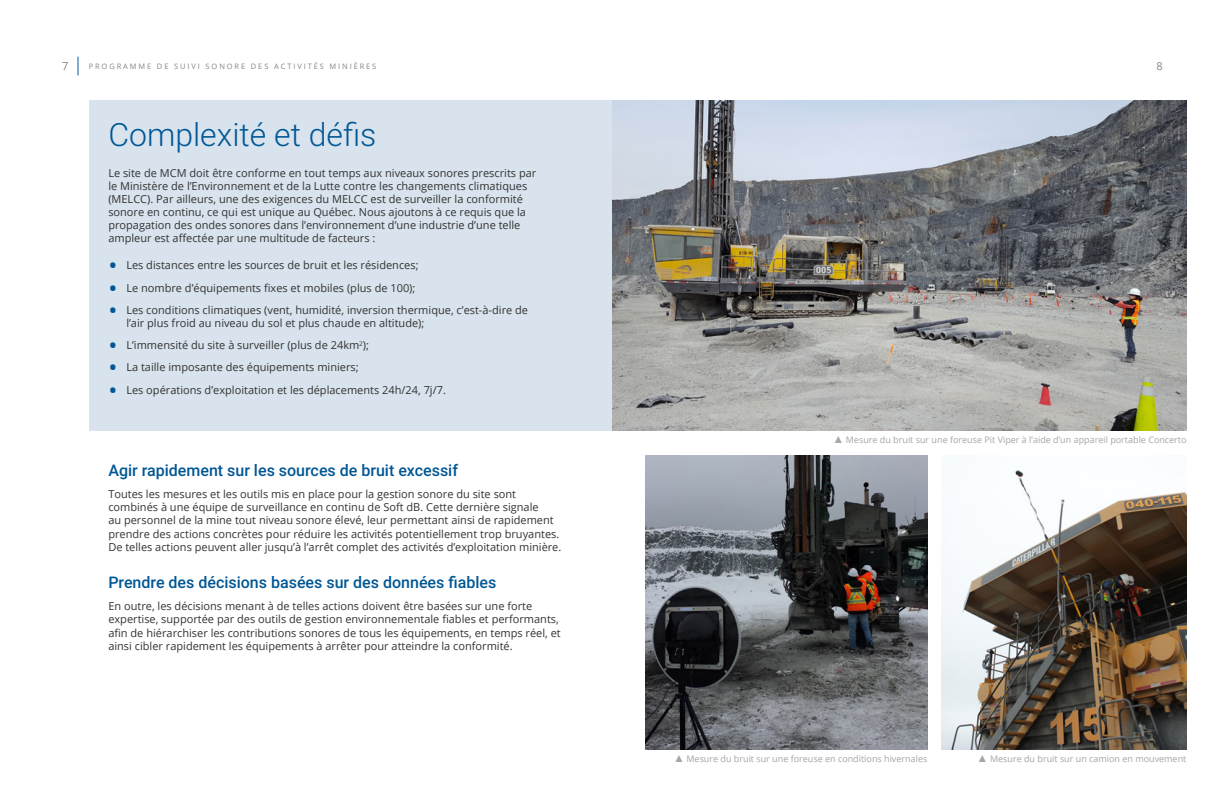
<style>
.page{position:relative;width:1224px;height:792px;background:#fff}
.page>*{position:absolute;margin:0;border:0;box-sizing:border-box;transform-origin:0 0}
.t1{font:300 32px "Roboto";color:#005795}
.t2{font:500 16px "Roboto";color:#005795}
.t3{font:11px/13.2px "Open Sans";color:#333332}
.t4{font:11px "Open Sans";color:#858584}
.t5{font:9px "Open Sans";color:#a7a5a5}
.t6{font:7.5px "Open Sans";letter-spacing:.25em;color:#858584}
.s1{font-size:24px;color:#005795}
.s2{font-family:"Arial";font-size:10px}
</style>
<div class="page">
<div style="left:89px;top:101px;width:523px;height:330px;background:#d8e3ed"></div>
<img style="left:612px;top:101px;width:575px;height:330px">
<svg style="left:78px;top:57px;width:1px;height:18px"></svg>
<img style="left:942px;top:470px;width:245px;height:280px">
<img style="left:645px;top:456px;width:282px;height:294px">
<p class="t4" style="left:62px;top:59px;width:8px">7</p>
<p class="t6" style="left:89px;top:61px;width:289px">PROGRAMME DE SUIVI SONORE DES ACTIVITÉS MINIÈRES</p>
<p class="t4" style="left:1156px;top:59px;width:8px">8</p>
<h1 class="t1" style="left:108px;top:113px;width:270px">Complexité et défis</h1>
<p class="t3" style="left:108px;top:167px;width:430px">Le site de MCM doit être conforme en tout temps aux niveaux sonores prescrits par le Ministère de l’Environnement et de la Lutte contre les changements climatiques (MELCC). Par ailleurs, une des exigences du MELCC est de surveiller la conformité sonore en continu, ce qui est unique au Québec. Nous ajoutons à ce requis que la propagation des ondes sonores dans l’environnement d’une industrie d’une telle ampleur est affectée par une multitude de facteurs :</p>
<p class="t3" style="left:108px;top:259px;width:312px"><span class="s1">•</span> Les distances entre les sources de bruit et les résidences;</p>
<p class="t3" style="left:108px;top:281px;width:309px"><span class="s1">•</span> Le nombre d’équipements fixes et mobiles (plus de 100);</p>
<p class="t3" style="left:126px;top:303px;width:403px;text-indent:-18px"><span class="s1">•</span> Les conditions climatiques (vent, humidité, inversion thermique, c’est-à-dire de l’air plus froid au niveau du sol et plus chaude en altitude);</p>
<p class="t3" style="left:108px;top:338px;width:262px"><span class="s1">•</span> L’immensité du site à surveiller (plus de 24km<sup>2</sup>);</p>
<p class="t3" style="left:108px;top:361px;width:252px"><span class="s1">•</span> La taille imposante des équipements miniers;</p>
<p class="t3" style="left:108px;top:383px;width:339px"><span class="s1">•</span> Les opérations d’exploitation et les déplacements 24h/24, 7j/7.</p>
<h2 class="t2" style="left:108px;top:459px;width:351px">Agir rapidement sur les sources de bruit excessif</h2>
<p class="t3" style="left:108px;top:487px;width:455px">Toutes les mesures et les outils mis en place pour la gestion sonore du site sont combinés à une équipe de surveillance en continu de Soft dB. Cette dernière signale<br>au personnel de la mine tout niveau sonore élevé, leur permettant ainsi de rapidement prendre des actions concrètes pour réduire les activités potentiellement trop bruyantes.<br>De telles actions peuvent aller jusqu’à l’arrêt complet des activités d’exploitation minière.</p>
<h2 class="t2" style="left:108px;top:571px;width:389px">Prendre des décisions basées sur des données fiables</h2>
<p class="t3" style="left:108px;top:599px;width:454px">En outre, les décisions menant à de telles actions doivent être basées sur une forte expertise, supportée par des outils de gestion environnementale fiables et performants, afin de hiérarchiser les contributions sonores de tous les équipements, en temps réel, et ainsi cibler rapidement les équipements à arrêter pour atteindre la conformité.</p>
<p class="t5" style="left:833px;top:434px;width:355px"><span class="s2">▲</span> Mesure du bruit sur une foreuse Pit Viper à l’aide d’un appareil portable Concerto</p>
<p class="t5" style="left:674px;top:753px;width:255px"><span class="s2">▲</span> Mesure du bruit sur une foreuse en conditions hivernales</p>
<p class="t5" style="left:978px;top:753px;width:210px"><span class="s2">▲</span> Mesure du bruit sur un camion en mouvement</p>
</div>
